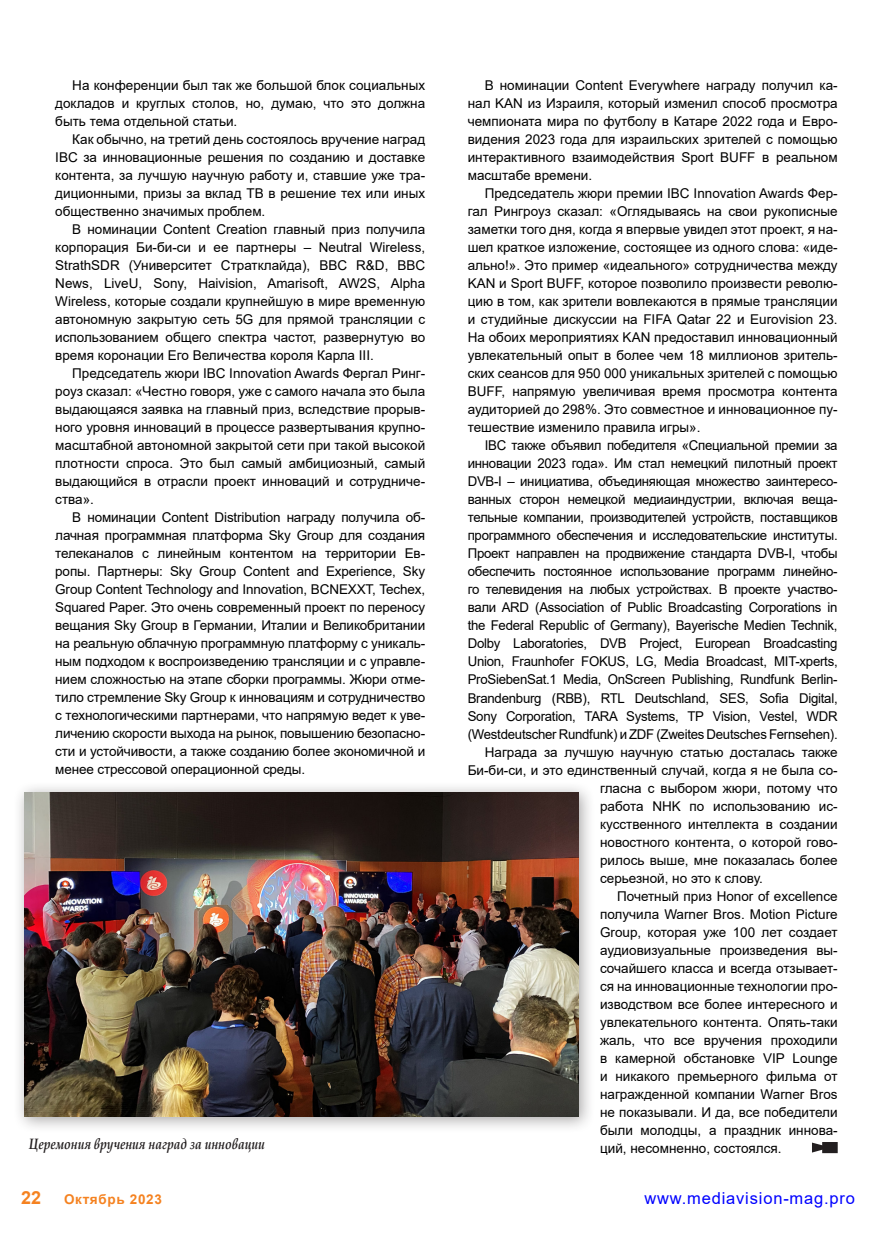
<style>
.page{position:relative;width:893px;height:1234px;background:#fff}
.page>*{position:absolute;margin:0;border:0;box-sizing:border-box;transform-origin:0 0}
.t1{font:700 18px "Arial";color:#f58220}
.t2{font:16.5px "Arial";letter-spacing:.05em;color:#00f}
.t3{font:italic 700 15px "Book Antiqua";color:#231f20;scale:.8 1}
.t4{font:13.5px/18px "Arial";letter-spacing:-.01em;color:#000;text-align:justify}
.t5{font:700 13.5px "Arial";letter-spacing:.05em;color:#f58220}
</style>
<div class="page">
<div style="left:13px;top:780px;width:582px;height:352px;background:#231f20;opacity:.4"></div>
<img style="left:25px;top:792px;width:554px;height:324px">
<svg style="left:812px;top:1142px;width:26px;height:10px"></svg>
<p class="t4" style="left:468px;top:76px;width:371px;text-indent:17px">В номинации Content Everywhere награду получил ка&shy;нал KAN из Израиля, который изменил способ просмотра чемпионата мира по футболу в Катаре 2022 года и Евро&shy;видения 2023 года для израильских зрителей с помощью интерактивного взаимодействия Sport BUFF в реальном масштабе времени.</p>
<p class="t4" style="left:468px;top:184px;width:371px;text-indent:17px">Председатель жюри премии IBC Innovation Awards Фер&shy;гал Рингроуз сказал: «Оглядываясь на свои рукописные заметки того дня, когда я впервые увидел этот проект, я на&shy;шел краткое изложение, состоящее из одного слова: «иде&shy;ально!». Это пример «идеального» сотрудничества между KAN и Sport BUFF, которое позволило произвести револю&shy;цию в том, как зрители вовлекаются в прямые трансляции и студийные дискуссии на FIFA Qatar 22 и Eurovision 23.<br>На обоих мероприятиях KAN предоставил инновационный увлекательный опыт в более чем 18 миллионов зритель&shy;ских сеансов для 950 000 уникальных зрителей с помощью BUFF, напрямую увеличивая время просмотра контента аудиторией до 298%. Это совместное и инновационное пу&shy;тешествие изменило правила игры».</p>
<p class="t4" style="left:485px;top:436px;width:354px">IBC также объявил победителя «Специальной премии за</p>
<p class="t4" style="left:468px;top:454px;width:371px">инновации 2023 года». Им стал немецкий пилотный проект</p>
<p class="t4" style="left:468px;top:472px;width:371px">DVB-I – инициатива, объединяющая множество заинтересо-</p>
<p class="t4" style="left:468px;top:490px;width:371px">ванных сторон немецкой медиаиндустрии, включая веща-</p>
<p class="t4" style="left:468px;top:508px;width:371px">тельные компании, производителей устройств, поставщиков</p>
<p class="t4" style="left:468px;top:526px;width:371px">программного обеспечения и исследовательские институты.</p>
<p class="t4" style="left:468px;top:544px;width:371px">Проект направлен на продвижение стандарта DVB-I, чтобы</p>
<p class="t4" style="left:468px;top:562px;width:371px">обеспечить постоянное использование программ линейно-</p>
<p class="t4" style="left:468px;top:580px;width:371px">го телевидения на любых устройствах. В проекте участво-</p>
<p class="t4" style="left:468px;top:598px;width:371px">вали ARD (Association of Public Broadcasting Corporations in</p>
<p class="t4" style="left:468px;top:616px;width:371px">the Federal Republic of Germany), Bayerische Medien Technik,</p>
<p class="t4" style="left:468px;top:634px;width:371px">Dolby Laboratories, DVB Project, European Broadcasting</p>
<p class="t4" style="left:468px;top:652px;width:371px">Union, Fraunhofer FOKUS, LG, Media Broadcast, MIT-xperts,</p>
<p class="t4" style="left:468px;top:670px;width:371px">ProSiebenSat.1 Media, OnScreen Publishing, Rundfunk Berlin-</p>
<p class="t4" style="left:468px;top:688px;width:371px">Brandenburg (RBB), RTL Deutschland, SES, Sofia Digital,</p>
<p class="t4" style="left:468px;top:706px;width:371px">Sony Corporation, TARA Systems, TP Vision, Vestel, WDR</p>
<p class="t4" style="left:468px;top:724px;width:371px">(Westdeutscher Rundfunk) и ZDF (Zweites Deutsches Fernsehen).</p>
<p class="t4" style="left:485px;top:742px;width:354px">Награда за лучшую научную статью досталась также</p>
<p class="t4" style="left:468px;top:760px;width:371px">Би-би-си, и это единственный случай, когда я не была со-</p>
<p class="t4" style="left:600px;top:778px;width:239px">гласна с выбором жюри, потому что</p>
<p class="t4" style="left:600px;top:796px;width:239px">работа NHK по использованию ис-</p>
<p class="t4" style="left:600px;top:814px;width:239px">кусственного интеллекта в создании</p>
<p class="t4" style="left:600px;top:832px;width:239px">новостного контента, о которой гово-</p>
<p class="t4" style="left:600px;top:850px;width:239px">рилось выше, мне показалась более</p>
<p class="t4" style="left:600px;top:868px;width:164px">серьезной, но это к слову.</p>
<p class="t4" style="left:617px;top:886px;width:222px">Почетный приз Honor of excellence</p>
<p class="t4" style="left:600px;top:904px;width:239px">получила Warner Bros. Motion Picture</p>
<p class="t4" style="left:600px;top:922px;width:239px">Group, которая уже 100 лет создает</p>
<p class="t4" style="left:600px;top:940px;width:239px">аудиовизуальные произведения вы-</p>
<p class="t4" style="left:600px;top:958px;width:239px">сочайшего класса и всегда отзывает-</p>
<p class="t4" style="left:600px;top:976px;width:239px">ся на инновационные технологии про-</p>
<p class="t4" style="left:600px;top:994px;width:239px">изводством все более интересного и</p>
<p class="t4" style="left:600px;top:1012px;width:239px">увлекательного контента. Опять-таки</p>
<p class="t4" style="left:600px;top:1030px;width:239px">жаль, что все вручения проходили</p>
<p class="t4" style="left:600px;top:1048px;width:239px">в камерной обстановке VIP Lounge</p>
<p class="t4" style="left:600px;top:1066px;width:239px">и никакого премьерного фильма от</p>
<p class="t4" style="left:600px;top:1084px;width:239px">награжденной компании Warner Bros</p>
<p class="t4" style="left:600px;top:1102px;width:239px">не показывали. И да, все победители</p>
<p class="t4" style="left:600px;top:1120px;width:239px">были молодцы, а праздник иннова-</p>
<p class="t4" style="left:55px;top:76px;width:371px;text-indent:17px">На конференции был так же большой блок социальных докладов и круглых столов, но, думаю, что это должна быть тема отдельной статьи.</p>
<p class="t4" style="left:55px;top:130px;width:371px;text-indent:17px">Как обычно, на третий день состоялось вручение наград IBC за инновационные решения по созданию и доставке контента, за лучшую научную работу и, ставшие уже тра&shy;диционными, призы за вклад ТВ в решение тех или иных общественно значимых проблем.</p>
<p class="t4" style="left:55px;top:220px;width:371px;text-indent:17px">В номинации Content Creation главный приз получила корпорация Би-би-си и ее партнеры – Neutral Wireless, StrathSDR (Университет Стратклайда), BBC R&amp;D, BBC News, LiveU, Sony, Haivision, Amarisoft, AW2S, Alpha Wireless, которые создали крупнейшую в мире временную автономную закрытую сеть 5G для прямой трансляции с использованием общего спектра частот, развернутую во время коронации Его Величества короля Карла III.</p>
<p class="t4" style="left:55px;top:364px;width:371px;text-indent:17px">Председатель жюри IBC Innovation Awards Фергал Ринг&shy;роуз сказал: «Честно говоря, уже с самого начала это была выдающаяся заявка на главный приз, вследствие прорыв&shy;ного уровня инноваций в процессе развертывания крупно&shy;масштабной автономной закрытой сети при такой высокой плотности спроса. Это был самый амбициозный, самый выдающийся в отрасли проект инноваций и сотрудниче&shy;ства».</p>
<p class="t4" style="left:55px;top:508px;width:371px;text-indent:17px">В номинации Content Distribution награду получила об&shy;лачная программная платформа Sky Group для создания телеканалов с линейным контентом на территории Ев&shy;ропы. Партнеры: Sky Group Content and Experience, Sky Group Content Technology and Innovation, BCNEXXT, Techex, Squared Paper. Это очень современный проект по переносу вещания Sky Group в Германии, Италии и Великобритании на реальную облачную программную платформу с уникаль&shy;ным подходом к воспроизведению трансляции и с управле&shy;нием сложностью на этапе сборки программы. Жюри отме&shy;тило стремление Sky Group к инновациям и сотрудничество с технологическими партнерами, что напрямую ведет к уве&shy;личению скорости выхода на рынок, повышению безопасно&shy;сти и устойчивости, а также созданию более экономичной и менее стрессовой операционной среды.</p>
<p class="t3" style="left:29px;top:1133px;width:296px">Церемония вручения наград за инновации</p>
<p class="t4" style="left:600px;top:1138px;width:183px">ций, несомненно, состоялся.</p>
<h1 class="t1" style="left:21px;top:1184px;width:22px">22</h1>
<p class="t5" style="left:64px;top:1189px;width:99px">Октябрь 2023</p>
<p class="t2" style="left:644px;top:1186px;width:212px">www.mediavision-mag.pro</p>
</div>
